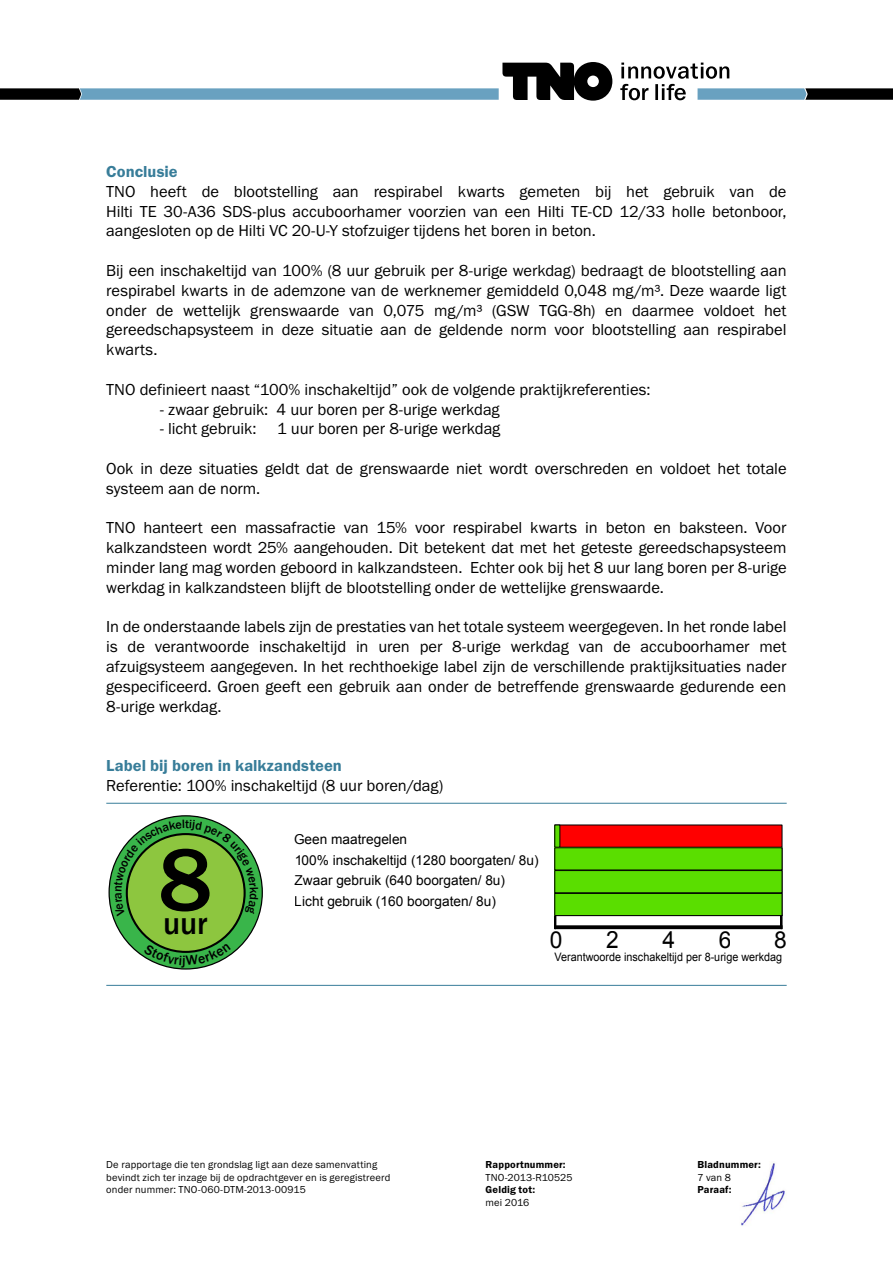
<style>
.page{position:relative;width:893px;height:1263px;background:#fff}
.page>*{position:absolute;margin:0;border:0;box-sizing:border-box;transform-origin:0 0}
.t1{font:500 91.5px "Franklin Gothic";color:#000}
.t2{font:58.2px "Myriad Pro";color:#000}
.t3{font:500 31.65px "Franklin Gothic";color:#000}
.t4{font:23.85px "Arial";color:#000;scale:.95 1}
.t5{font:23.7px "Arial";color:#000;scale:.96 1}
.t6{font:23.4px "Arial";color:#000}
.t7{font:19.95px "Myriad Pro";color:#000}
.t8{font:16.5px/19.8px "Franklin Goth EF";letter-spacing:-.005em;color:#000;text-align:justify}
.t9{font:600 16.5px "Franklin Goth EF";color:#387d99}
.t10{font:13.65px/21.3px "Arial";color:#000}
.t11{font:11.7px "Arial";color:#000;scale:.93 1}
.t12{font:10.5px/12.6px "Franklin Goth EF";letter-spacing:.015em;color:#000}
.t13{font:600 10.5px "Franklin Goth EF";letter-spacing:.015em;color:#000}
</style>
<div class="page">
<img style="left:741px;top:1163px;width:46px;height:63px">
<hr style="left:106px;top:803px;width:681px;height:1px;background:#387d99">
<hr style="left:106px;top:985px;width:681px;height:1px;background:#387d99">
<svg style="left:109px;top:816px;width:153px;height:153px;background:#319d40"></svg>
<div style="left:127px;top:834px;width:118px;height:118px;background:#8dc63f;border-radius:50%"></div>
<svg style="left:554px;top:916px;width:2px;height:9px"></svg>
<div style="left:555px;top:893px;width:227px;height:22px;background:#5ade00"></div>
<div style="left:554px;top:893px;width:228px;height:23px;border:1px solid #000"></div>
<div style="left:555px;top:825px;width:227px;height:22px;background:#f00"></div>
<div style="left:555px;top:825px;width:5px;height:22px;background:#5ade00"></div>
<div style="left:554px;top:825px;width:6px;height:22px;border:1px solid #000"></div>
<div style="left:554px;top:925px;width:228px;height:4px;border:1px solid #000"></div>
<div style="left:555px;top:848px;width:227px;height:22px;background:#5ade00"></div>
<div style="left:555px;top:870px;width:227px;height:23px;background:#5ade00"></div>
<div style="left:554px;top:870px;width:228px;height:23px;border:1px solid #000"></div>
<svg style="left:0;top:62px;width:893px;height:39px"></svg>
<svg style="left:114px;top:820px;width:144px;height:97px"></svg>
<svg style="left:144px;top:943px;width:87px;height:24px"></svg>
<p class="t9" style="left:106px;top:162px;width:73px">Conclusie</p>
<p class="t8" style="left:106px;top:182px;width:682px">TNO heeft de blootstelling aan respirabel kwarts gemeten bij het gebruik van de Hilti TE 30-A36 SDS-plus accuboorhamer voorzien van een Hilti TE-CD 12/33 holle betonboor, aangesloten op de Hilti VC 20-U-Y stofzuiger tijdens het boren in beton.</p>
<p class="t8" style="left:106px;top:261px;width:682px">Bij een inschakeltijd van 100% (8 uur gebruik per 8-urige werkdag) bedraagt de blootstelling aan respirabel kwarts in de ademzone van de werknemer gemiddeld 0,048 mg/m³. Deze waarde ligt onder de wettelijk grenswaarde van 0,075 mg/m³ (GSW TGG-8h) en daarmee voldoet het gereedschapsysteem in deze situatie aan de geldende norm voor blootstelling aan respirabel kwarts.</p>
<p class="t8" style="left:106px;top:380px;width:546px">TNO definieert naast “100% inschakeltijd” ook de volgende praktijkreferenties:</p>
<p class="t8" style="left:160px;top:399px;width:341px">- zwaar gebruik: 4 uur boren per 8-urige werkdag</p>
<p class="t8" style="left:160px;top:419px;width:98px">- licht gebruik:</p>
<p class="t8" style="left:277px;top:419px;width:225px">1 uur boren per 8-urige werkdag</p>
<p class="t8" style="left:106px;top:459px;width:682px">Ook in deze situaties geldt dat de grenswaarde niet wordt overschreden en voldoet het totale systeem aan de norm.</p>
<p class="t8" style="left:106px;top:518px;width:682px">TNO hanteert een massafractie van 15% voor respirabel kwarts in beton en baksteen. Voor kalkzandsteen wordt 25% aangehouden. Dit betekent dat met het geteste gereedschapsysteem minder lang mag worden geboord in kalkzandsteen. Echter ook bij het 8 uur lang boren per 8-urige werkdag in kalkzandsteen blijft de blootstelling onder de wettelijke grenswaarde.</p>
<p class="t8" style="left:106px;top:617px;width:682px">In de onderstaande labels zijn de prestaties van het totale systeem weergegeven. In het ronde label is de verantwoorde inschakeltijd in uren per 8-urige werkdag van de accuboorhamer met afzuigsysteem aangegeven. In het rechthoekige label zijn de verschillende praktijksituaties nader gespecificeerd. Groen geeft een gebruik aan onder de betreffende grenswaarde gedurende een 8-urige werkdag.</p>
<p class="t9" style="left:106px;top:756px;width:237px">Label bij boren in kalkzandsteen</p>
<p class="t8" style="left:106px;top:776px;width:338px">Referentie: 100% inschakeltijd (8 uur boren/dag)</p>
<h1 class="t1" style="left:158px;top:823px;width:55px">8</h1>
<h3 class="t3" style="left:163px;top:903px;width:46px">uur</h3>
<h2 class="t2" style="left:171px;top:851px;width:31px">8</h2>
<p class="t7" style="left:171px;top:904px;width:30px">uur</p>
<p class="t10" style="left:294px;top:828px;width:246px">Geen maatregelen<br>100% inschakeltijd (1280 boorgaten/ 8u)</p>
<p class="t10" style="left:295px;top:870px;width:212px">Zwaar gebruik (640 boorgaten/ 8u)<br>Licht gebruik (160 boorgaten/ 8u)</p>
<h3 class="t6" style="left:549px;top:924px;width:14px">0</h3>
<h3 class="t5" style="left:606px;top:924px;width:15px">2</h3>
<h3 class="t4" style="left:662px;top:924px;width:15px">4</h3>
<h3 class="t6" style="left:718px;top:924px;width:14px">6</h3>
<h3 class="t6" style="left:774px;top:924px;width:14px">8</h3>
<p class="t11" style="left:554px;top:949px;width:246px">Verantwoorde inschakeltijd per 8-urige werkdag</p>
<p class="t12" style="left:106px;top:1158px;width:286px">De rapportage die ten grondslag ligt aan deze samenvatting bevindt zich ter inzage bij de opdrachtgever en is geregistreerd onder nummer: TNO-060-DTM-2013-00915</p>
<p class="t13" style="left:486px;top:1158px;width:82px">Rapportnummer:</p>
<p class="t12" style="left:486px;top:1171px;width:88px">TNO-2013-R10525</p>
<p class="t13" style="left:486px;top:1184px;width:51px">Geldig tot:</p>
<p class="t12" style="left:486px;top:1196px;width:45px">mei 2016</p>
<p class="t13" style="left:697px;top:1158px;width:65px">Bladnummer:</p>
<p class="t12" style="left:697px;top:1171px;width:35px">7 van 8</p>
<p class="t13" style="left:697px;top:1184px;width:36px">Paraaf:</p>
</div>
